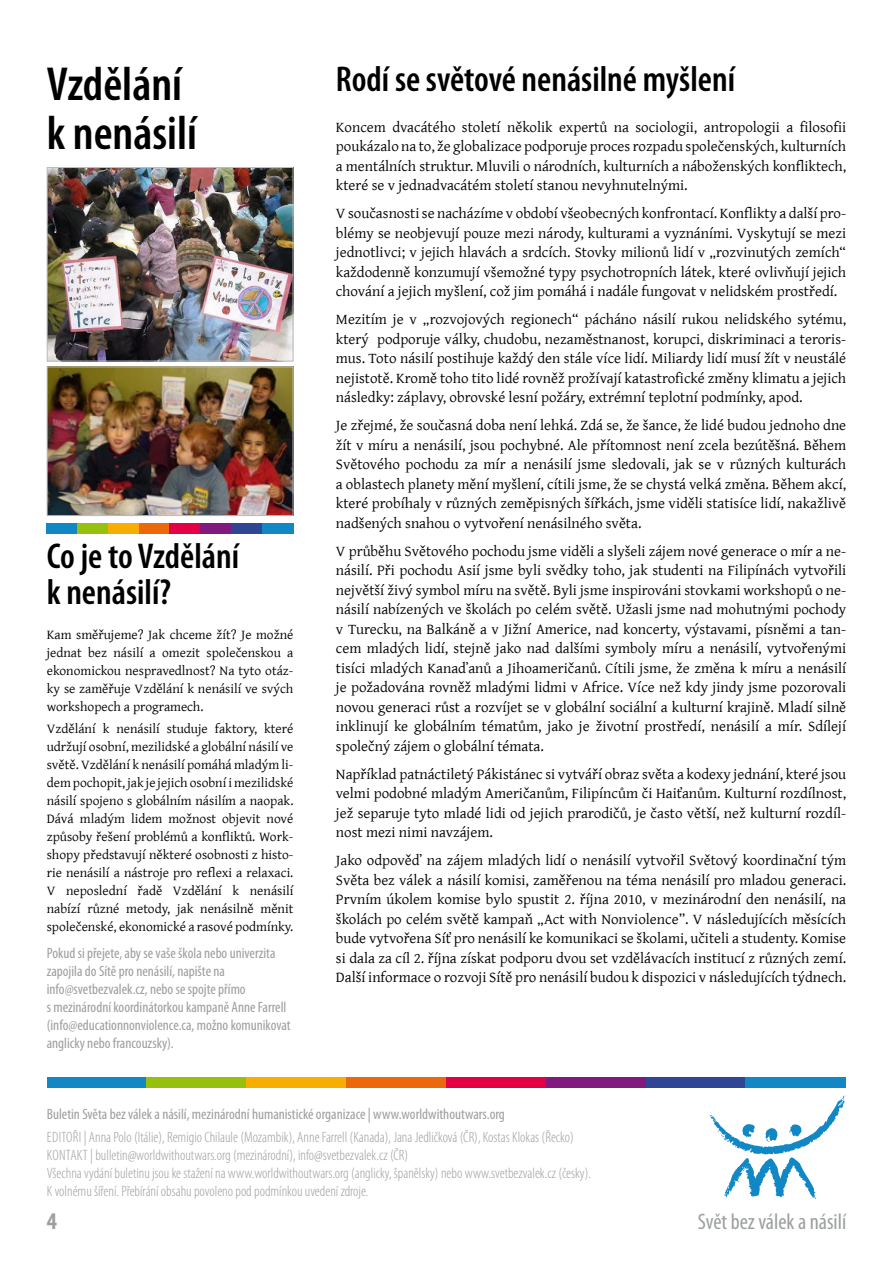
<style>
.page{position:relative;width:893px;height:1263px;background:#fff}
.page>*{position:absolute;margin:0;border:0;box-sizing:border-box;transform-origin:0 0}
.t1{font:600 condensed 48px/49.5px "Myriad Pro";color:#000}
.t2{font:600 condensed 36px/36px "Myriad Pro";color:#000}
.t3{font:700 condensed 24px "Myriad Pro";color:#9c9e9f}
.t4{font:condensed 22.5px "Myriad Pro";color:#9c9e9f}
.Paragraph_-_size_1{font:15px/19.5px "Gentium";color:#000;text-align:justify}
.t5{font:300 condensed 15px "Myriad Pro";color:#9c9e9f}
.t6{font:condensed 15px/18px "Myriad Pro";color:#9c9e9f}
.Paragraph_-_size_2{font:13.5px/18px "Gentium";color:#000;text-align:justify}
</style>
<div class="page">
<div style="left:47px;top:1077px;width:100px;height:11px;background:#1187c5"></div>
<div style="left:147px;top:1077px;width:100px;height:11px;background:#97bf0d"></div>
<div style="left:246px;top:1077px;width:101px;height:11px;background:#f8ae00"></div>
<div style="left:346px;top:1077px;width:101px;height:11px;background:#eb690b"></div>
<div style="left:446px;top:1077px;width:101px;height:11px;background:#e30045"></div>
<div style="left:546px;top:1077px;width:100px;height:11px;background:#81197f"></div>
<div style="left:646px;top:1077px;width:100px;height:11px;background:#2e4694"></div>
<div style="left:746px;top:1077px;width:100px;height:11px;background:#1187c5"></div>
<svg style="left:710px;top:1095px;width:136px;height:104px"></svg>
<div style="left:47px;top:523px;width:31px;height:11px;background:#1187c5"></div>
<div style="left:78px;top:523px;width:31px;height:11px;background:#97bf0d"></div>
<div style="left:108px;top:523px;width:31px;height:11px;background:#f8ae00"></div>
<div style="left:139px;top:523px;width:31px;height:11px;background:#eb690b"></div>
<div style="left:170px;top:523px;width:31px;height:11px;background:#e30045"></div>
<div style="left:201px;top:523px;width:31px;height:11px;background:#81197f"></div>
<div style="left:232px;top:523px;width:31px;height:11px;background:#2e4694"></div>
<div style="left:262px;top:523px;width:31px;height:11px;background:#1187c5"></div>
<img style="left:49px;top:169px;width:242px;height:190px">
<div style="left:47px;top:167px;width:246px;height:194px;border:1px solid #b9bbbc"></div>
<img style="left:49px;top:369px;width:242px;height:145px">
<div style="left:47px;top:367px;width:246px;height:149px;border:1px solid #b9bbbc"></div>
<h1 class="t1" style="left:47px;top:60px;width:152px">Vzdělání k nenásilí</h1>
<h2 class="t2" style="left:47px;top:539px;width:194px">Co je to Vzdělání k nenásilí?</h2>
<p class="Paragraph_-_size_2" style="left:47px;top:625px;width:248px">Kam směřujeme? Jak chceme žít? Je možné jednat bez násilí a omezit společenskou a ekonomickou nespravedlnost? Na tyto otáz&shy;ky se zaměřuje Vzdělání k nenásilí ve svých workshopech a programech.</p>
<p class="Paragraph_-_size_2" style="left:47px;top:719px;width:248px">Vzdělání k nenásilí studuje faktory, které udržují osobní, mezilidské a globální násilí ve světě. Vzdělání k nenásilí pomáhá mladým li&shy;dem pochopit, jak je jejich osobní i mezilidské násilí spojeno s globálním násilím a naopak.<br>Dává mladým lidem možnost objevit nové způsoby řešení problémů a konfliktů. Work&shy;shopy představují některé osobnosti z histo&shy;rie nenásilí a nástroje pro reflexi a relaxaci.<br>V neposlední řadě Vzdělání k nenásilí nabízí různé metody, jak nenásilně měnit společenské, ekonomické a rasové podmínky.</p>
<p class="t6" style="left:47px;top:944px;width:245px">Pokud si přejete, aby se vaše škola nebo univerzita zapojila do Sítě pro nenásilí, napište na info@svetbezvalek.cz, nebo se spojte přímo<br>s mezinárodní koordinátorkou kampaně Anne Farrell (info@educationnonviolence.ca, možno komunikovat anglicky nebo francouzsky).</p>
<h2 class="t2" style="left:336px;top:61px;width:401px">Rodí se světové nenásilné myšlení</h2>
<p class="Paragraph_-_size_1" style="left:336px;top:116px;width:512px">Koncem dvacátého století několik expertů na sociologii, antropologii a filosofii poukázalo na to, že globalizace podporuje proces rozpadu společenských, kulturních a mentálních struktur. Mluvili o národních, kulturních a náboženských konfliktech, které se v jednadvacátém století stanou nevyhnutelnými.</p>
<p class="Paragraph_-_size_1" style="left:336px;top:203px;width:512px">V současnosti se nacházíme v období všeobecných konfrontací. Konflikty a další pro&shy;blémy se neobjevují pouze mezi národy, kulturami a vyznáními. Vyskytují se mezi jednotlivci; v jejich hlavách a srdcích. Stovky milionů lidí v „rozvinutých zemích“ každodenně konzumují všemožné typy psychotropních látek, které ovlivňují jejich chování a jejich myšlení, což jim pomáhá i nadále fungovat v nelidském prostředí.</p>
<p class="Paragraph_-_size_1" style="left:336px;top:309px;width:512px">Mezitím je v „rozvojových regionech“ pácháno násilí rukou nelidského sytému, který podporuje války, chudobu, nezaměstnanost, korupci, diskriminaci a teroris&shy;mus. Toto násilí postihuje každý den stále více lidí. Miliardy lidí musí žít v neustálé nejistotě. Kromě toho tito lidé rovněž prožívají katastrofické změny klimatu a jejich následky: záplavy, obrovské lesní požáry, extrémní teplotní podmínky, apod.</p>
<p class="Paragraph_-_size_1" style="left:336px;top:415px;width:512px">Je zřejmé, že současná doba není lehká. Zdá se, že šance, že lidé budou jednoho dne žít v míru a nenásilí, jsou pochybné. Ale přítomnost není zcela bezútěšná. Během Světového pochodu za mír a nenásilí jsme sledovali, jak se v různých kulturách a oblastech planety mění myšlení, cítili jsme, že se chystá velká změna. Během akcí, které probíhaly v různých zeměpisných šířkách, jsme viděli statisíce lidí, nakažlivě nadšených snahou o vytvoření nenásilného světa.</p>
<p class="Paragraph_-_size_1" style="left:336px;top:540px;width:512px">V průběhu Světového pochodu jsme viděli a slyšeli zájem nové generace o mír a ne&shy;násilí. Při pochodu Asií jsme byli svědky toho, jak studenti na Filipínách vytvořili největší živý symbol míru na světě. Byli jsme inspirováni stovkami workshopů o ne&shy;násilí nabízených ve školách po celém světě. Užasli jsme nad mohutnými pochody v Turecku, na Balkáně a v Jižní Americe, nad koncerty, výstavami, písněmi a tan&shy;cem mladých lidí, stejně jako nad dalšími symboly míru a nenásilí, vytvořenými tisíci mladých Kanaďanů a Jihoameričanů. Cítili jsme, že změna k míru a nenásilí je požadována rovněž mladými lidmi v Africe. Více než kdy jindy jsme pozorovali novou generaci růst a rozvíjet se v globální sociální a kulturní krajině. Mladí silně inklinují ke globálním tématům, jako je životní prostředí, nenásilí a mír. Sdílejí společný zájem o globální témata.</p>
<p class="Paragraph_-_size_1" style="left:336px;top:763px;width:512px">Například patnáctiletý Pákistánec si vytváří obraz světa a kodexy jednání, které jsou velmi podobné mladým Američanům, Filipíncům či Haiťanům. Kulturní rozdílnost, jež separuje tyto mladé lidi od jejich prarodičů, je často větší, než kulturní rozdíl&shy;nost mezi nimi navzájem.</p>
<p class="Paragraph_-_size_1" style="left:336px;top:850px;width:512px">Jako odpověď na zájem mladých lidí o nenásilí vytvořil Světový koordinační tým Světa bez válek a násilí komisi, zaměřenou na téma nenásilí pro mladou generaci.<br>Prvním úkolem komise bylo spustit 2. října 2010, v mezinárodní den nenásilí, na školách po celém světě kampaň „Act with Nonviolence”. V následujících měsících bude vytvořena Síť pro nenásilí ke komunikaci se školami, učiteli a studenty. Komise si dala za cíl 2. října získat podporu dvou set vzdělávacích institucí z různých zemí.<br>Další informace o rozvoji Sítě pro nenásilí budou k dispozici v následujících týdnech.</p>
<p class="t6" style="left:47px;top:1105px;width:460px">Buletin Světa bez válek a násilí, mezinárodní humanistické organizace | www.worldwithoutwars.org</p>
<p class="t5" style="left:47px;top:1129px;width:528px">EDITOŘI | Anna Polo (Itálie), Remigio Chilaule (Mozambik), Anne Farrell (Kanada), Jana Jedličková (ČR), Kostas Klokas (Řecko)</p>
<p class="t5" style="left:47px;top:1147px;width:363px">KONTAKT | bulletin@worldwithoutwars.org (mezinárodní), info@svetbezvalek.cz (ČR)</p>
<p class="t5" style="left:47px;top:1165px;width:546px">Všechna vydání buletinu jsou ke stažení na www.worldwithoutwars.org (anglicky, španělsky) nebo www.svetbezvalek.cz (česky).</p>
<p class="t5" style="left:47px;top:1183px;width:323px">K volnému šíření. Přebírání obsahu povoleno pod podmínkou uvedení zdroje.</p>
<h3 class="t3" style="left:47px;top:1206px;width:12px">4</h3>
<h3 class="t4" style="left:698px;top:1208px;width:150px">Svět bez válek a násilí</h3>
</div>
